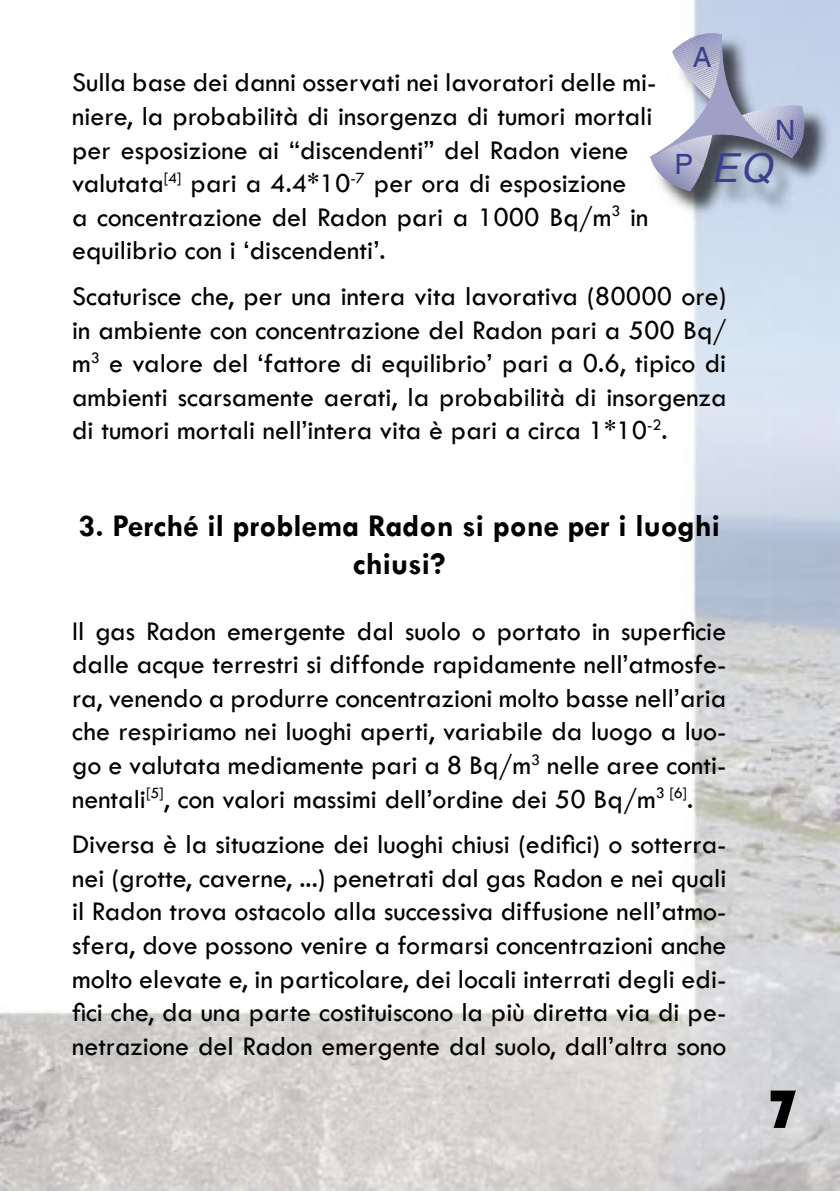
<style>
.page{position:relative;width:840px;height:1191px;background:#fff}
.page>*{position:absolute;margin:0;border:0;box-sizing:border-box;transform-origin:0 0}
.t1{font:56px "Bauhaus 93";color:#000}
.t2{font:italic 40px "Helvetica";color:#3c408c}
.t3{font:700 32px/38.4px "Tw Cen";color:#000;text-align:center}
.t4{font:28px/33.6px "Tw Cen";color:#000;text-align:justify}
.t5{font:28px "Helvetica";color:#3c408c}
</style>
<div class="page">
<img style="left:0;top:0;width:699px;height:1191px">
<img style="left:769px;top:66px;width:70px;height:1125px">
<img style="left:651px;top:34px;width:180px;height:184px">
<svg style="left:649px;top:32px;width:156px;height:159px"></svg>
<p class="t5" style="left:692px;top:41px;width:20px">A</p>
<p class="t4" style="left:72px;top:66px;width:585px;text-align:left">Sulla base dei danni osservati nei lavoratori delle mi&shy;niere, la probabilità di insorgenza di tumori mortali per esposizione ai “discendenti” del Radon viene valutata<sup>[4]</sup> pari a 4.4*10<sup>-7</sup> per ora di esposizione<br>a concentrazione del Radon pari a 1000 Bq/m<sup>3</sup> in equilibrio con i ‘discendenti’.</p>
<p class="t4" style="left:72px;top:279px;width:655px">Scaturisce che, per una intera vita lavorativa (80000 ore) in ambiente con concentrazione del Radon pari a 500 Bq/ m<sup>3</sup> e valore del ‘fattore di equilibrio’ pari a 0.6, tipico di ambienti scarsamente aerati, la probabilità di insorgenza di tumori mortali nell’intera vita è pari a circa 1*10<sup>-2</sup>.</p>
<p class="t5" style="left:774px;top:114px;width:22px">N</p>
<h2 class="t2" style="left:674px;top:145px;width:99px"><sup>P</sup> EQ</h2>
<p class="t3" style="left:79px;top:505px;width:642px">3. Perché il problema Radon si pone per i luoghi chiusi?</p>
<p class="t4" style="left:72px;top:614px;width:655px">Il gas Radon emergente dal suolo o portato in superficie dalle acque terrestri si diffonde rapidamente nell’atmosfe&shy;ra, venendo a produrre concentrazioni molto basse nell’aria che respiriamo nei luoghi aperti, variabile da luogo a luo&shy;go e valutata mediamente pari a 8 Bq/m<sup>3</sup> nelle aree conti&shy;nentali<sup>[5]</sup>, con valori massimi dell’ordine dei 50 Bq/m<sup>3</sup> <sup>[6]</sup>.</p>
<p class="t4" style="left:72px;top:827px;width:655px">Diversa è la situazione dei luoghi chiusi (edifici) o sotterra&shy;nei (grotte, caverne, ...) penetrati dal gas Radon e nei quali il Radon trova ostacolo alla successiva diffusione nell’atmo&shy;sfera, dove possono venire a formarsi concentrazioni anche molto elevate e, in particolare, dei locali interrati degli edi&shy;fici che, da una parte costituiscono la più diretta via di pe&shy;netrazione del Radon emergente dal suolo, dall’altra sono</p>
<h1 class="t1" style="left:766px;top:1077px;width:33px">7</h1>
</div>
